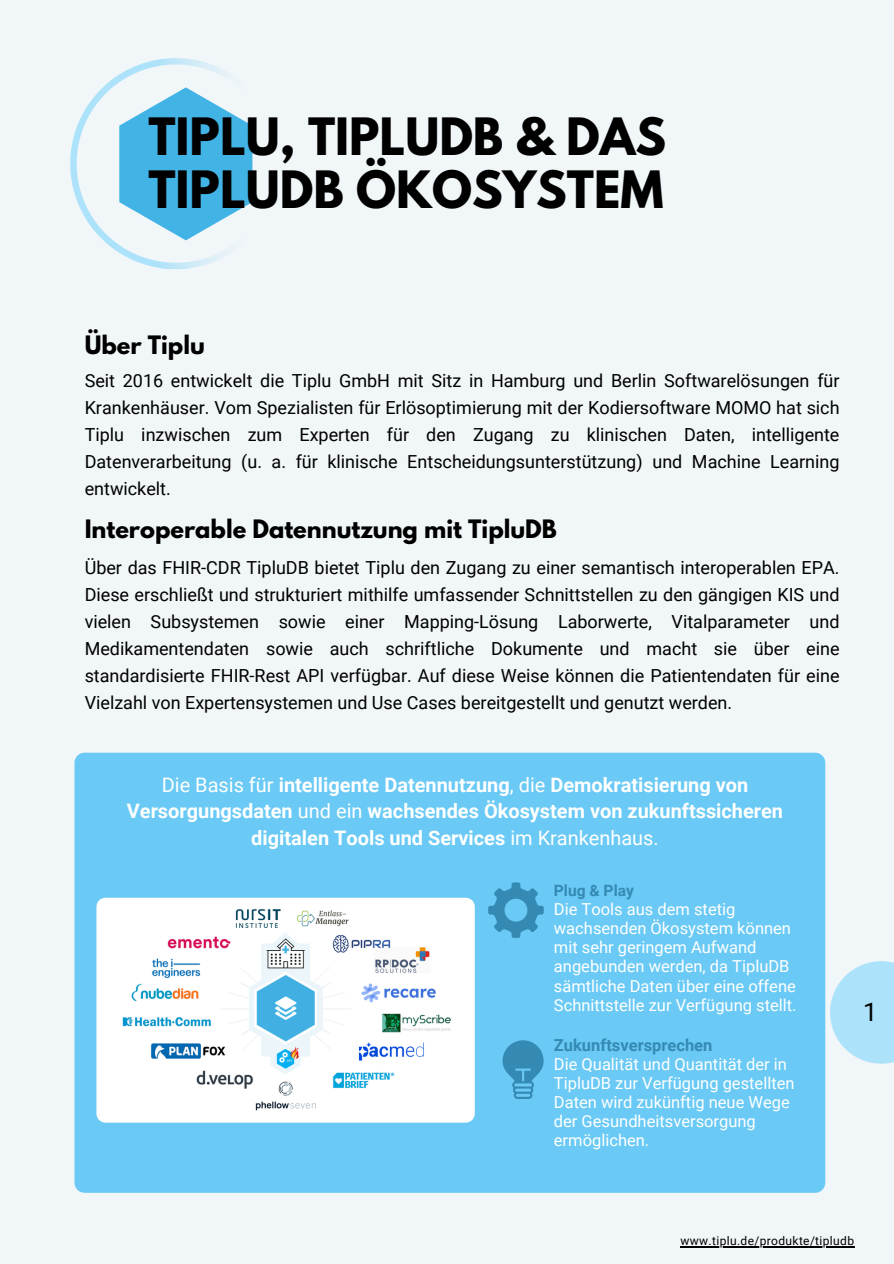
<style>
.page{position:relative;width:894px;height:1264px;background:#fff}
.page>*{position:absolute;margin:0;border:0;box-sizing:border-box;transform-origin:0 0}
.t1{font:700 45.6px/52.8px "League Spartan";color:#000}
.t2{font:25.5px "Roboto";color:#000}
.t3{font:700 22.5px "League Spartan";color:#000}
.t4{font:700 19.95px/26.2px "Roboto";color:#fff;text-align:center}
.t5{font:18px/27px "Roboto";color:#000;text-align:justify}
.t6{font:16.5px/19.2px "Roboto";color:#fff}
.t7{font:700 15.6px "Roboto";color:#348ab3}
.t8{font:12px "Roboto";letter-spacing:.03em;color:#000}
.s1{font-weight:400}
.s2{font-weight:700;color:#348ab3}
</style>
<div class="page">
<div style="left:0;top:0;width:893px;height:1263px;background:#f1f6f9"></div>
<svg style="left:70px;top:58px;width:183px;height:210px"></svg>
<div style="left:74px;top:752px;width:751px;height:440px;background:#6acaf5;border-radius:10px"></div>
<img style="left:96px;top:897px;width:378px;height:225px">
<svg style="left:488px;top:882px;width:55px;height:55px"></svg>
<svg style="left:502px;top:1040px;width:41px;height:58px"></svg>
<svg style="left:830px;top:961px;width:63px;height:102px"></svg>
<hr style="left:680px;top:1246px;width:174px;height:1px;background:#000">
<p class="t1" style="left:148px;top:116px;width:519px">TIPLU, TIPLUDB &amp; DAS<br>TIPLUDB ÖKOSYSTEM</p>
<h2 class="t3" style="left:85px;top:334px;width:122px">Über Tiplu</h2>
<h3 class="t5" style="left:85px;top:367px;width:756px">Seit 2016 entwickelt die Tiplu GmbH mit Sitz in Hamburg und Berlin Softwarelösungen für Krankenhäuser. Vom Spezialisten für Erlösoptimierung mit der Kodiersoftware MOMO hat sich Tiplu inzwischen zum Experten für den Zugang zu klinischen Daten, intelligente Datenverarbeitung (u. a. für klinische Entscheidungsunterstützung) und Machine Learning entwickelt.</h3>
<p class="t3" style="left:85px;top:517px;width:473px">Interoperable Datennutzung mit TipluDB</p>
<h3 class="t5" style="left:85px;top:554px;width:756px">Über das FHIR-CDR TipluDB bietet Tiplu den Zugang zu einer semantisch interoperablen EPA.<br>Diese erschließt und strukturiert mithilfe umfassender Schnittstellen zu den gängigen KIS und vielen Subsystemen sowie einer Mapping-Lösung Laborwerte, Vitalparameter und Medikamentendaten sowie auch schriftliche Dokumente und macht sie über eine standardisierte FHIR-Rest API verfügbar. Auf diese Weise können die Patientendaten für eine Vielzahl von Expertensystemen und Use Cases bereitgestellt und genutzt werden.</h3>
<p class="t4" style="left:127px;top:772px;width:657px"><span class="s1">Die Basis für</span> intelligente Datennutzung<span class="s1">, die</span> Demokratisierung von<br>Versorgungsdaten <span class="s1">und ein</span> wachsendes Ökosystem von zukunftssicheren digitalen Tools und Services <span class="s1">im Krankenhaus.</span></p>
<h1 class="t7" style="left:553px;top:881px;width:81px">Plug &amp; Play</h1>
<h1 class="t6" style="left:553px;top:899px;width:244px">Die Tools aus dem stetig wachsenden Ökosystem können mit sehr geringem Aufwand angebunden werden, da TipluDB sämtliche Daten über eine offene<br>Schnittstelle zur Verfügung stellt.</h1>
<h2 class="t6" style="left:553px;top:1035px;width:242px"><span class="s2">Zukunftsversprechen<br></span>Die Qualität und Quantität der in<br>TipluDB zur Verfügung gestellten<br>Daten wird zukünftig neue Wege der Gesundheitsversorgung ermöglichen.</h2>
<p class="t2" style="left:862px;top:997px;width:16px">1</p>
<p class="t8" style="left:680px;top:1233px;width:175px">www.tiplu.de/produkte/tipludb</p>
</div>
